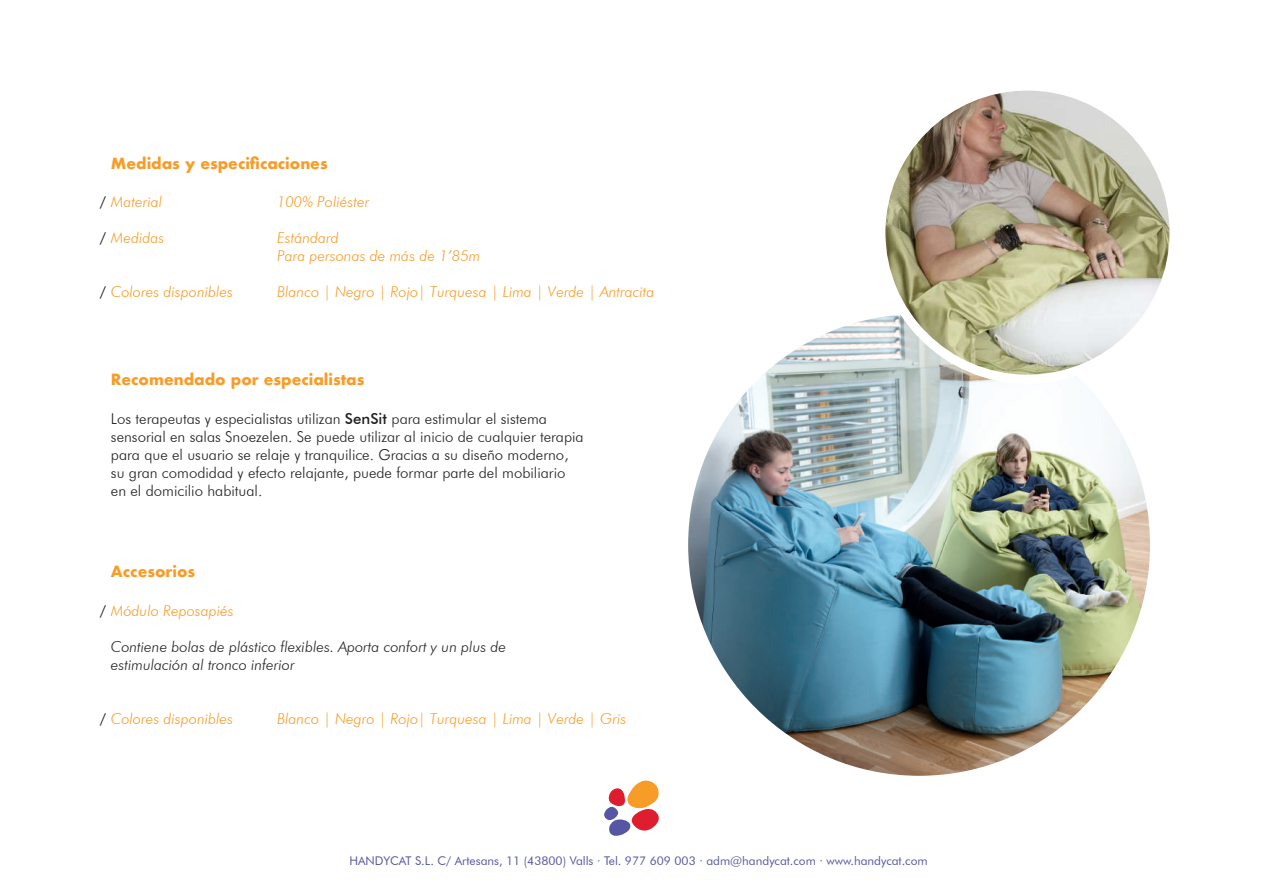
<style>
.page{position:relative;width:1263px;height:893px;background:#fff}
.page>*{position:absolute;margin:0;border:0;box-sizing:border-box;transform-origin:0 0}
.t1{font:300 15px/18px "Futura BT";color:#231f20}
.t2{font:italic 300 15px/18px "Futura BT";color:#f89c28}
.t3{font:italic 300 15px/18px "Futura BT";color:#231f20}
.t4{font:700 15px "Futura";color:#f89c28}
.t5{font:12px "Futura BT";color:#5656a4}
.s1{font-weight:400;font-style:normal;color:#231f20}
.s2{font-weight:500}
</style>
<div class="page">
<img style="left:688px;top:314px;width:462px;height:462px;border-radius:231px">
<svg style="left:604px;top:780px;width:55px;height:56px"></svg>
<img style="left:881px;top:86px;width:293px;height:293px;border-radius:147px">
<div style="left:876px;top:82px;width:302px;height:302px;border:9px solid #fff;border-radius:50%"></div>
<svg style="left:1030px;top:355px;width:15px;height:12px"></svg>
<p class="t4" style="left:111px;top:153px;width:218px">Medidas y especificaciones</p>
<p class="t2" style="left:100px;top:193px;width:64px"><span class="s1">/</span> Material</p>
<p class="t2" style="left:277px;top:193px;width:94px">100% Poliéster</p>
<p class="t2" style="left:100px;top:229px;width:66px"><span class="s1">/</span> Medidas</p>
<p class="t2" style="left:277px;top:229px;width:205px">Estándard<br>Para personas de más de 1’85m</p>
<p class="t2" style="left:100px;top:283px;width:135px"><span class="s1">/</span> Colores disponibles</p>
<p class="t2" style="left:277px;top:283px;width:379px">Blanco | Negro | Rojo| Turquesa | Lima | Verde | Antracita</p>
<p class="t4" style="left:111px;top:368px;width:255px">Recomendado por especialistas</p>
<p class="t1" style="left:111px;top:409px;width:474px">Los terapeutas y especialistas utilizan <span class="s2">SenSit</span> para estimular el sistema sensorial en salas Snoezelen. Se puede utilizar al inicio de cualquier terapia para que el usuario se relaje y tranquilice. Gracias a su diseño moderno, su gran comodidad y efecto relajante, puede formar parte del mobiliario en el domicilio habitual.</p>
<p class="t4" style="left:111px;top:561px;width:86px">Accesorios</p>
<p class="t2" style="left:100px;top:601px;width:135px"><span class="s1">/</span> Módulo Reposapiés</p>
<p class="t3" style="left:111px;top:637px;width:397px">Contiene bolas de plástico flexibles. Aporta confort y un plus de estimulación al tronco inferior</p>
<p class="t2" style="left:100px;top:709px;width:135px"><span class="s1">/</span> Colores disponibles</p>
<p class="t2" style="left:277px;top:709px;width:351px">Blanco | Negro | Rojo| Turquesa | Lima | Verde | Gris</p>
<p class="t5" style="left:349px;top:853px;width:580px">HANDYCAT S.L. C/ Artesans, 11 (43800) Valls · Tel. 977 609 003 · adm@handycat.com · www.handycat.com</p>
</div>
